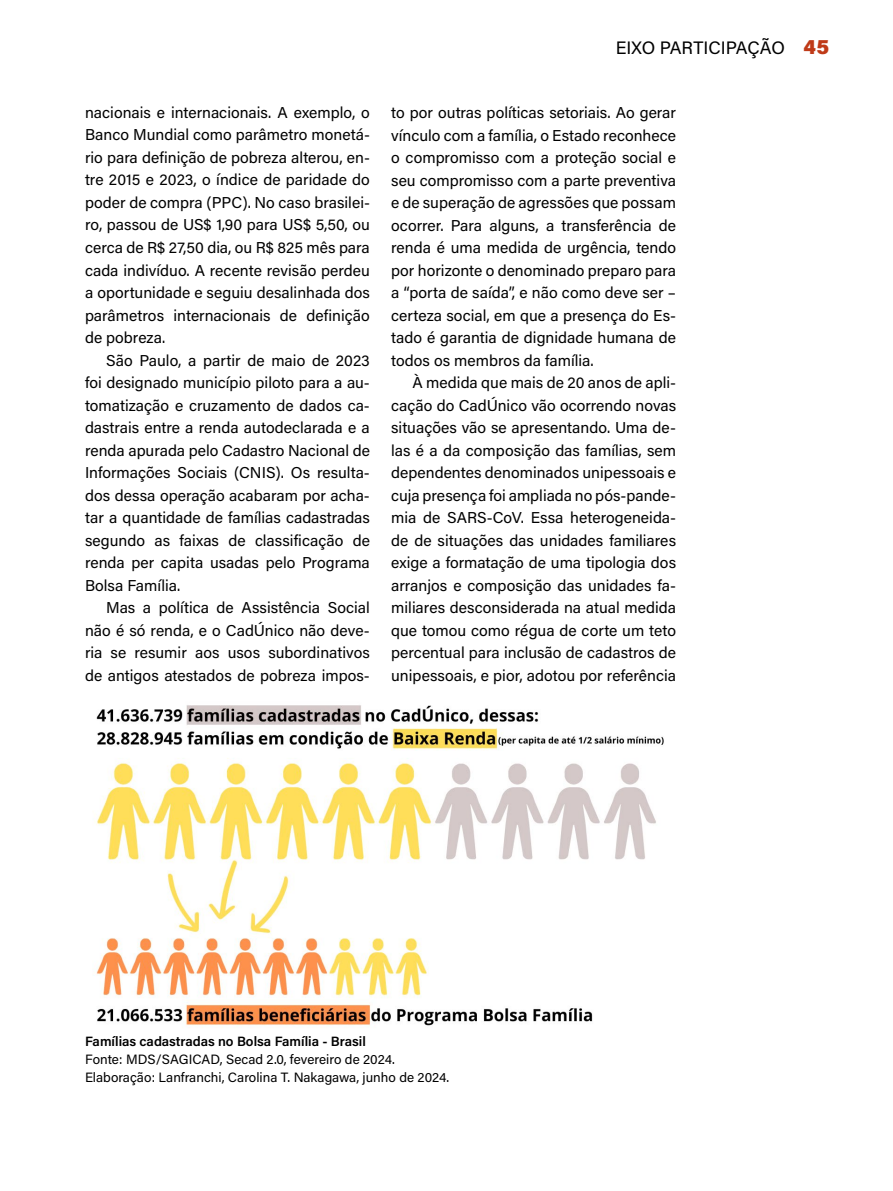
<style>
.page{position:relative;width:893px;height:1191px;background:#fff}
.page>*{position:absolute;margin:0;border:0;box-sizing:border-box;transform-origin:0 0}
.t1{font:18px "Acumin Variable Concept";letter-spacing:.015em;color:#000}
.t2{font:15.75px/22.5px "Acumin Variable Concept";letter-spacing:.02em;color:#000;text-align:justify}
.t3{font:13.5px/18px "Acumin Variable Concept";letter-spacing:.025em;color:#000}
.s1{font-size:21px;color:#bf3a18}
</style>
<div class="page">
<img style="left:96px;top:705px;width:568px;height:323px">
<p class="t2" style="left:85px;top:101px;width:286px">nacionais e internacionais. A exemplo, o Banco Mundial como parâmetro monetá&shy;rio para definição de pobreza alterou, en&shy;tre 2015 e 2023, o índice de paridade do poder de compra (PPC). No caso brasilei&shy;ro, passou de US$ 1,90 para US$ 5,50, ou cerca de R$ 27,50 dia, ou R$ 825 mês para cada indivíduo. A recente revisão perdeu a oportunidade e seguiu desalinhada dos parâmetros internacionais de definição de pobreza.</p>
<p class="t2" style="left:85px;top:348px;width:286px;text-indent:21px">São Paulo, a partir de maio de 2023 foi designado município piloto para a au&shy;tomatização e cruzamento de dados ca&shy;dastrais entre a renda autodeclarada e a renda apurada pelo Cadastro Nacional de Informações Sociais (CNIS). Os resulta&shy;dos dessa operação acabaram por acha&shy;tar a quantidade de famílias cadastradas segundo as faixas de classificação de renda per capita usadas pelo Programa Bolsa Família.</p>
<p class="t2" style="left:85px;top:596px;width:286px;text-indent:21px">Mas a política de Assistência Social não é só renda, e o CadÚnico não deve&shy;ria se resumir aos usos subordinativos de antigos atestados de pobreza impos-</p>
<p class="t1" style="left:616px;top:35px;width:213px">EIXO PARTICIPAÇÃO <span class="s1">45</span></p>
<p class="t2" style="left:391px;top:101px;width:287px">to por outras políticas setoriais. Ao gerar vínculo com a família, o Estado reconhece o compromisso com a proteção social e seu compromisso com a parte preventiva e de superação de agressões que possam ocorrer. Para alguns, a transferência de renda é uma medida de urgência, tendo por horizonte o denominado preparo para a “porta de saída”, e não como deve ser – certeza social, em que a presença do Es&shy;tado é garantia de dignidade humana de todos os membros da família.</p>
<p class="t2" style="left:391px;top:371px;width:286px;text-indent:21px">À medida que mais de 20 anos de apli&shy;cação do CadÚnico vão ocorrendo novas situações vão se apresentando. Uma de&shy;las é a da composição das famílias, sem dependentes denominados unipessoais e cuja presença foi ampliada no pós-pande&shy;mia de SARS-CoV. Essa heterogeneida&shy;de de situações das unidades familiares exige a formatação de uma tipologia dos arranjos e composição das unidades fa&shy;miliares desconsiderada na atual medida que tomou como régua de corte um teto percentual para inclusão de cadastros de unipessoais, e pior, adotou por referência</p>
<p class="t3" style="left:85px;top:1031px;width:365px">Famílias cadastradas no Bolsa Família - Brasil<br>Fonte: MDS/SAGICAD, Secad 2.0, fevereiro de 2024.<br>Elaboração: Lanfranchi, Carolina T. Nakagawa, junho de 2024.</p>
</div>
